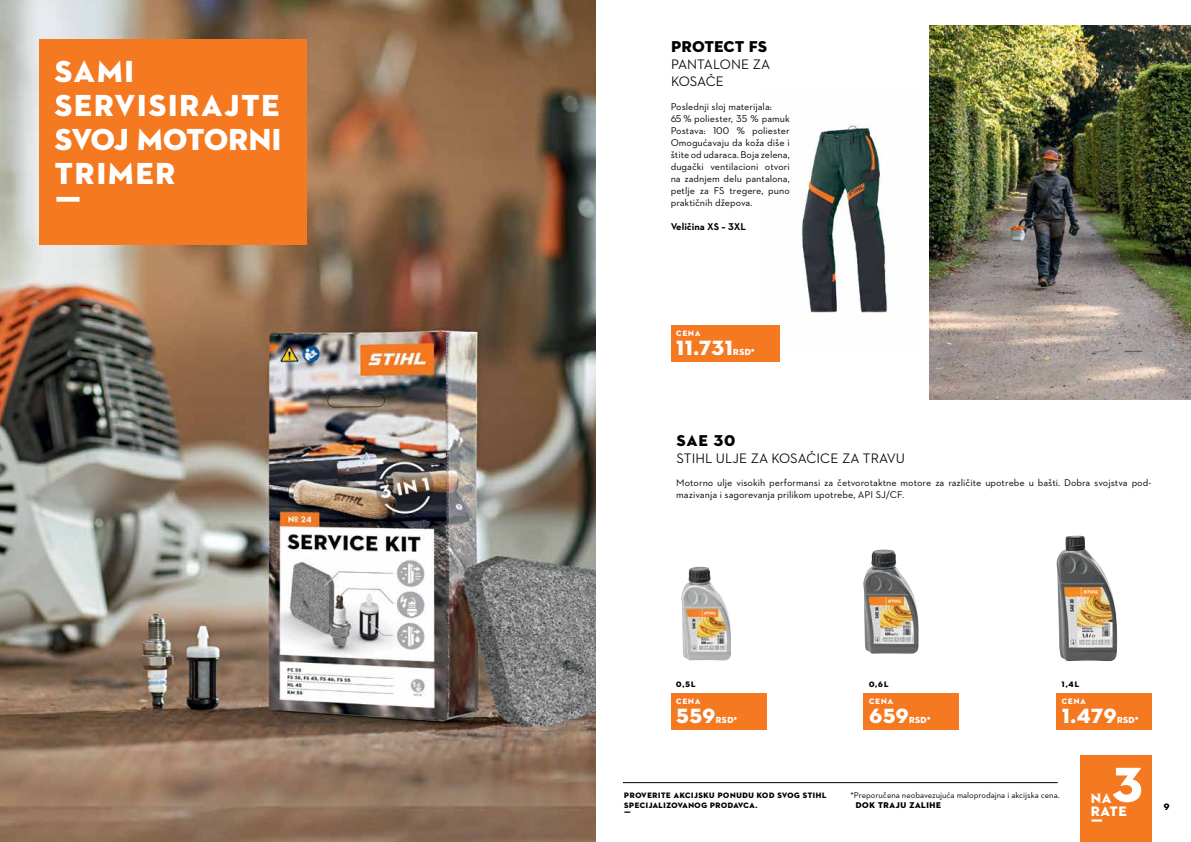
<style>
.page{position:relative;width:1191px;height:842px;background:#fff}
.page>*{position:absolute;margin:0;border:0;box-sizing:border-box;transform-origin:0 0}
.t1{font:50px "STIHL Contraface Display Titling";color:#fff}
.t2{font:31px/34px "STIHL Contraface Display Titling";color:#fff}
.t3{font:21px "STIHL Contraface Display Titling";letter-spacing:-.035em;color:#fff}
.t4{font:16px "STIHL Contraface Display Titling";letter-spacing:-.04em;color:#000}
.t5{font:500 14px/16.8px "STIHL Contraface Display";letter-spacing:-.04em;color:#000}
.t6{font:14px/13px "STIHL Contraface Display Titling";color:#fff}
.t7{font:10px/12px "STIHL Contraface Text";color:#000}
.t8{font:700 10px "STIHL Contraface Text";color:#000}
.t9{font:9.5px "STIHL Contraface Display Titling";color:#000}
.t10{font:9px "STIHL Contraface Display Titling";letter-spacing:-.03em;color:#fff}
.t11{font:8.5px "STIHL Contraface Text";letter-spacing:-.005em;color:#000}
.t12{font:8.5px "STIHL Contraface Display Titling";letter-spacing:-.005em;color:#000}
.t13{font:8.1px "STIHL Contraface Display Titling";letter-spacing:.05em;color:#fff}
.t14{font:8.1px "STIHL Contraface Display Titling";color:#000}
.t15{font:8px/9.6px "STIHL Contraface Display Titling";color:#000}
</style>
<div class="page">
<div style="left:1079px;top:756px;width:72px;height:86px;background:#f47920"></div>
<hr style="left:623px;top:782px;width:434px;height:1px;background:#000">
<img style="left:0;top:0;width:595px;height:842px">
<div style="left:40px;top:40px;width:267px;height:205px;background:#f47920"></div>
<img style="left:929px;top:26px;width:262px;height:374px">
<img style="left:762px;top:124px;width:126px;height:227px">
<div style="left:670px;top:326px;width:109px;height:36px;background:#f47920"></div>
<img style="left:1056px;top:536px;width:61px;height:125px">
<img style="left:863px;top:549px;width:56px;height:105px">
<div style="left:670px;top:693px;width:96px;height:36px;background:#f47920"></div>
<div style="left:863px;top:693px;width:96px;height:36px;background:#f47920"></div>
<div style="left:1056px;top:693px;width:95px;height:36px;background:#f47920"></div>
<img style="left:681px;top:567px;width:50px;height:93px">
<h2 class="t2" style="left:54px;top:55px;width:230px">SAMI<br>SERVISIRAJTE<br>SVOJ MOTORNI<br>TRIMER<br>Ƒ</h2>
<h3 class="t4" style="left:670px;top:37px;width:98px">PROTECT FS</h3>
<h3 class="t5" style="left:670px;top:56px;width:101px">PANTALONE ZA<br>KOSAČE</h3>
<p class="t7" style="left:670px;top:100px;width:121px">Poslednji sloj materijala:<br>65 % poliester, 35 % pamuk<br>Postava: 100 % poliester<br>Omogućavaju da koža diše i štite od udaraca. Boja zelena, dugački ventilacioni otvori na zadnjem delu pantalona, petlje za FS tregere, puno praktičnih džepova.</p>
<p class="t8" style="left:670px;top:220px;width:77px">Veličina XS – 3XL</p>
<p class="t13" style="left:676px;top:329px;width:26px">CENA</p>
<h3 class="t3" style="left:676px;top:335px;width:59px">11.731</h3>
<p class="t10" style="left:733px;top:347px;width:23px">RSD*</p>
<h3 class="t4" style="left:676px;top:430px;width:61px">SAE 30</h3>
<h3 class="t5" style="left:676px;top:450px;width:231px">STIHL ULJE ZA KOSAČICE ZA TRAVU</h3>
<p class="t7" style="left:676px;top:477px;width:476px">Motorno ulje visokih performansi za četvorotaktne motore za različite upotrebe u bašti. Dobra svojstva pod&shy;mazivanja i sagorevanja prilikom upotrebe, API SJ/CF.</p>
<p class="t14" style="left:676px;top:679px;width:21px">0,5L</p>
<h3 class="t3" style="left:676px;top:702px;width:42px">559</h3>
<p class="t10" style="left:715px;top:714px;width:23px">RSD*</p>
<p class="t13" style="left:676px;top:696px;width:26px">CENA</p>
<p class="t14" style="left:868px;top:679px;width:21px">0,6L</p>
<h3 class="t3" style="left:868px;top:702px;width:42px">659</h3>
<p class="t10" style="left:908px;top:714px;width:23px">RSD*</p>
<p class="t13" style="left:868px;top:696px;width:26px">CENA</p>
<p class="t14" style="left:1061px;top:679px;width:19px">1,4L</p>
<h3 class="t3" style="left:1061px;top:702px;width:57px">1.479</h3>
<p class="t10" style="left:1116px;top:714px;width:23px">RSD*</p>
<p class="t13" style="left:1061px;top:696px;width:26px">CENA</p>
<h1 class="t1" style="left:1110px;top:753px;width:35px">3</h1>
<p class="t11" style="left:850px;top:789px;width:210px">*Preporučena neobavezujuća maloprodajna i akcijska cena.</p>
<p class="t12" style="left:855px;top:800px;width:87px">DOK TRAJU ZALIHE</p>
<p class="t15" style="left:624px;top:790px;width:204px">PROVERITE AKCIJSKU PONUDU KOD SVOG STIHL<br>SPECIJALIZOVANOG PRODAVCA.<br>Ƒ</p>
<h3 class="t6" style="left:1090px;top:791px;width:38px">NA<br>RATE</h3>
<h3 class="t6" style="left:1090px;top:817px;width:14px">Ƒ</h3>
<p class="t9" style="left:1163px;top:800px;width:8px">9</p>
</div>
